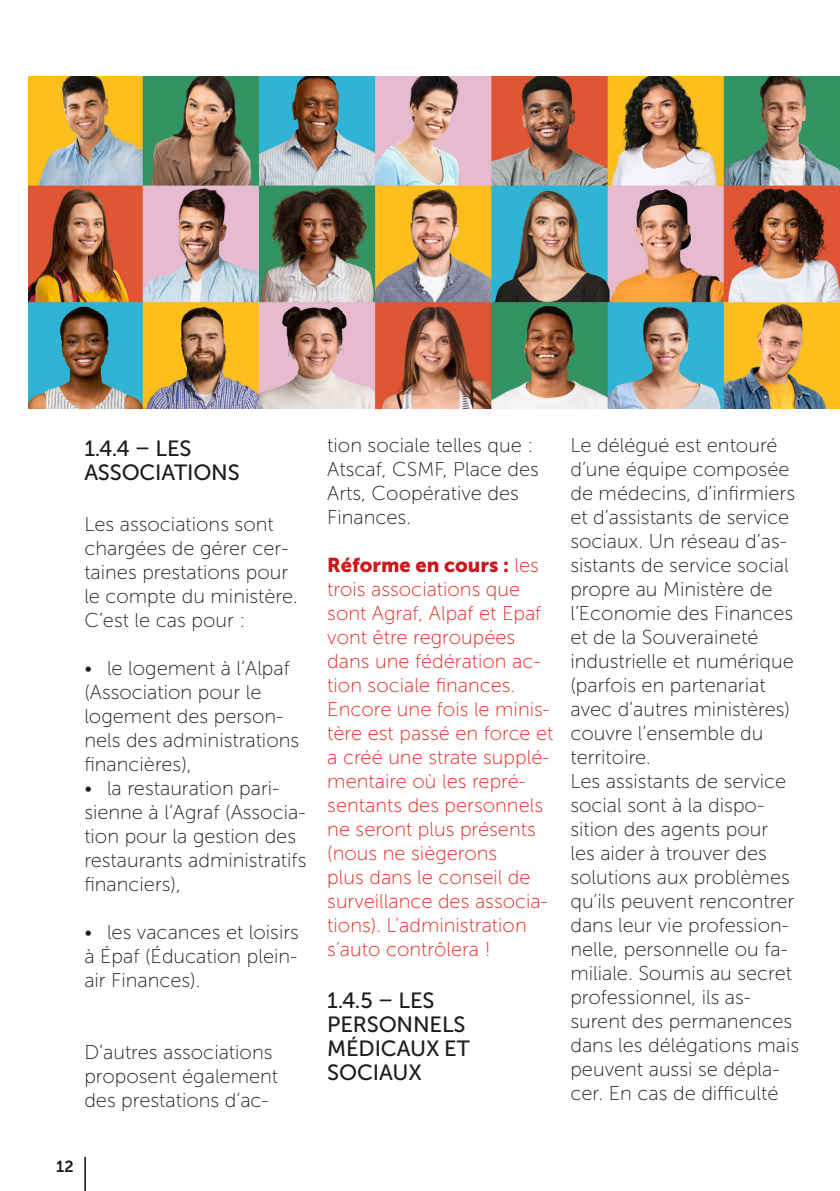
<style>
.page{position:relative;width:840px;height:1191px;background:#fff}
.page>*{position:absolute;margin:0;border:0;box-sizing:border-box;transform-origin:0 0}
.t1{font:22px/24px "Museo Sans 500";letter-spacing:-.01em;color:#1d1d1b}
.t2{font:20px/24px "Museo Sans 100";color:#1d1d1b}
.t3{font:20px/24px "Museo Sans 100";color:#e52420}
.t4{font:20px "Museo Sans 900";color:#cd171a}
.t5{font:16px "Museo Sans 700";color:#1d1d1b}
.s1{font-family:"Museo Sans 100";color:#e52420}
</style>
<div class="page">
<img style="left:28px;top:77px;width:811px;height:331px">
<hr style="left:84px;top:1157px;width:2px;height:34px;background:#1d1d1b">
<p class="t1" style="left:84px;top:436px;width:157px">1.4.4 – LES<br>ASSOCIATIONS</p>
<p class="t2" style="left:84px;top:512px;width:215px">Les associations sont chargées de gérer cer&shy;taines prestations pour le compte du ministère.<br>C’est le cas pour :</p>
<p class="t2" style="left:84px;top:656px;width:216px">• le logement à l’Alpaf (Association pour le logement des person&shy;nels des administrations financières),</p>
<p class="t2" style="left:84px;top:776px;width:223px">• la restauration pari&shy;sienne à l’Agraf (Associa&shy;tion pour la gestion des restaurants administratifs financiers),</p>
<p class="t2" style="left:84px;top:920px;width:216px;text-align:justify">• les vacances et loisirs à Épaf (Éducation plein&shy;air Finances).</p>
<p class="t2" style="left:84px;top:1040px;width:195px">D’autres associations proposent également des prestations d’ac-</p>
<p class="t5" style="left:56px;top:1157px;width:19px">12</p>
<p class="t2" style="left:327px;top:433px;width:213px">tion sociale telles que :<br>Atscaf, CSMF, Place des<br>Arts, Coopérative des<br>Finances.</p>
<p class="t4" style="left:327px;top:553px;width:213px">Réforme en cours : <span class="s1">les</span></p>
<p class="t3" style="left:327px;top:577px;width:228px">trois associations que sont Agraf, Alpaf et Epaf vont être regroupées dans une fédération ac&shy;tion sociale finances.<br>Encore une fois le minis&shy;tère est passé en force et a créé une strate supplé&shy;mentaire où les repré&shy;sentants des personnels ne seront plus présents (nous ne siègerons<br>plus dans le conseil de surveillance des associa&shy;tions). L’administration s’auto contrôlera !</p>
<p class="t1" style="left:327px;top:988px;width:144px">1.4.5 – LES<br>PERSONNELS<br>MÉDICAUX ET<br>SOCIAUX</p>
<p class="t2" style="left:570px;top:433px;width:230px">Le délégué est entouré d’une équipe composée de médecins, d’infirmiers et d’assistants de service sociaux. Un réseau d’as&shy;sistants de service social propre au Ministère de l’Economie des Finances et de la Souveraineté industrielle et numérique (parfois en partenariat avec d’autres ministères) couvre l’ensemble du territoire.<br>Les assistants de service social sont à la dispo&shy;sition des agents pour<br>les aider à trouver des solutions aux problèmes qu’ils peuvent rencontrer dans leur vie profession&shy;nelle, personnelle ou fa&shy;miliale. Soumis au secret professionnel, ils as&shy;surent des permanences dans les délégations mais peuvent aussi se dépla&shy;cer. En cas de difficulté</p>
</div>
